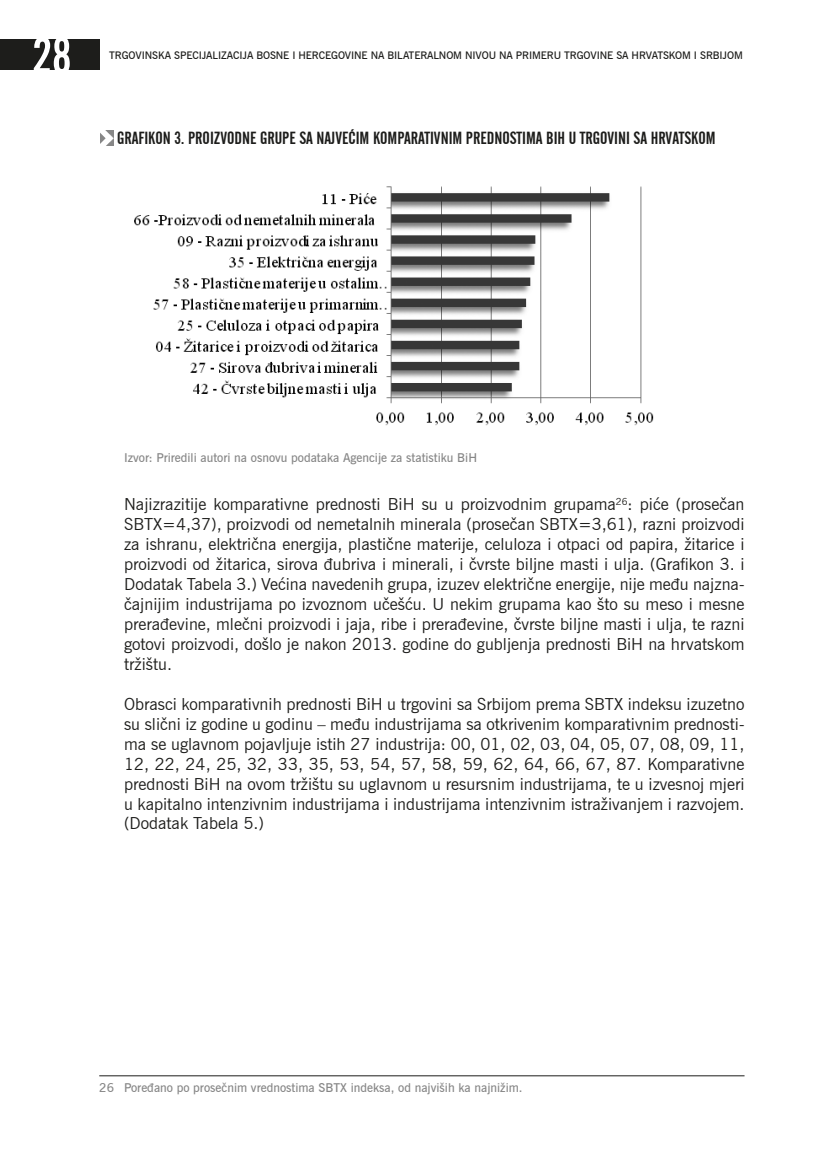
<style>
.page{position:relative;width:819px;height:1166px;background:#fff}
.page>*{position:absolute;margin:0;border:0;box-sizing:border-box;transform-origin:0 0}
.t1{font:50.75px "Alternate Gothic No 2 BT";color:#fff}
.t2{font:17.5px "Alternate Gothic No 2 BT";color:#1d1d1b}
.t3{font:16.62px/19.9px "News Gothic BT";color:#1d1d1b;text-align:justify}
.t4{font:600 12.25px "News Gothic BT";color:#878787}
.t5{font:600 10.5px "News Gothic BT";letter-spacing:-.01em;color:#1d1d1b}
</style>
<div class="page">
<div style="left:0;top:39px;width:99px;height:31px;background:#1d1d1b"></div>
<div style="left:100px;top:131px;width:14px;height:15px;background:#878787"></div>
<svg style="left:100px;top:130px;width:13px;height:16px"></svg>
<img style="left:134px;top:186px;width:520px;height:240px">
<hr style="left:99px;top:1075px;width:645px;height:1px;background:#1d1d1b">
<h1 class="t1" style="left:32px;top:27px;width:40px">28</h1>
<p class="t5" style="left:109px;top:49px;width:635px">TRGOVINSKA SPECIJALIZACIJA BOSNE I HERCEGOVINE NA BILATERALNOM NIVOU NA PRIMERU TRGOVINE SA HRVATSKOM I SRBIJOM</p>
<p class="t2" style="left:117px;top:128px;width:600px">GRAFIKON 3. PROIZVODNE GRUPE SA NAJVEĆIM KOMPARATIVNIM PREDNOSTIMA BIH U TRGOVINI SA HRVATSKOM</p>
<p class="t4" style="left:124px;top:450px;width:354px">Izvor: Priredili autori na osnovu podataka Agencije za statistiku BiH</p>
<p class="t3" style="left:124px;top:494px;width:622px">Najizrazitije komparativne prednosti BiH su u proizvodnim grupama<sup>26</sup>: piće (prosečan SBTX=4,37), proizvodi od nemetalnih minerala (prosečan SBTX=3,61), razni proizvodi za ishranu, električna energija, plastične materije, celuloza i otpaci od papira, žitarice i proizvodi od žitarica, sirova đubriva i minerali, i čvrste biljne masti i ulja. (Grafikon 3. i Dodatak Tabela 3.) Većina navedenih grupa, izuzev električne energije, nije među najzna&shy;čajnijim industrijama po izvoznom učešću. U nekim grupama kao što su meso i mesne prerađevine, mlečni proizvodi i jaja, ribe i prerađevine, čvrste biljne masti i ulja, te razni gotovi proizvodi, došlo je nakon 2013. godine do gubljenja prednosti BiH na hrvatskom tržištu.</p>
<p class="t3" style="left:124px;top:694px;width:622px">Obrasci komparativnih prednosti BiH u trgovini sa Srbijom prema SBTX indeksu izuzetno su slični iz godine u godinu – među industrijama sa otkrivenim komparativnim prednosti&shy;ma se uglavnom pojavljuje istih 27 industrija: 00, 01, 02, 03, 04, 05, 07, 08, 09, 11, 12, 22, 24, 25, 32, 33, 35, 53, 54, 57, 58, 59, 62, 64, 66, 67, 87. Komparativne prednosti BiH na ovom tržištu su uglavnom u resursnim industrijama, te u izvesnoj mjeri u kapitalno intenzivnim industrijama i industrijama intenzivnim istraživanjem i razvojem. (Dodatak Tabela 5.)</p>
<p class="t4" style="left:99px;top:1080px;width:425px">26 Poređano po prosečnim vrednostima SBTX indeksa, od najviših ka najnižim.</p>
</div>
